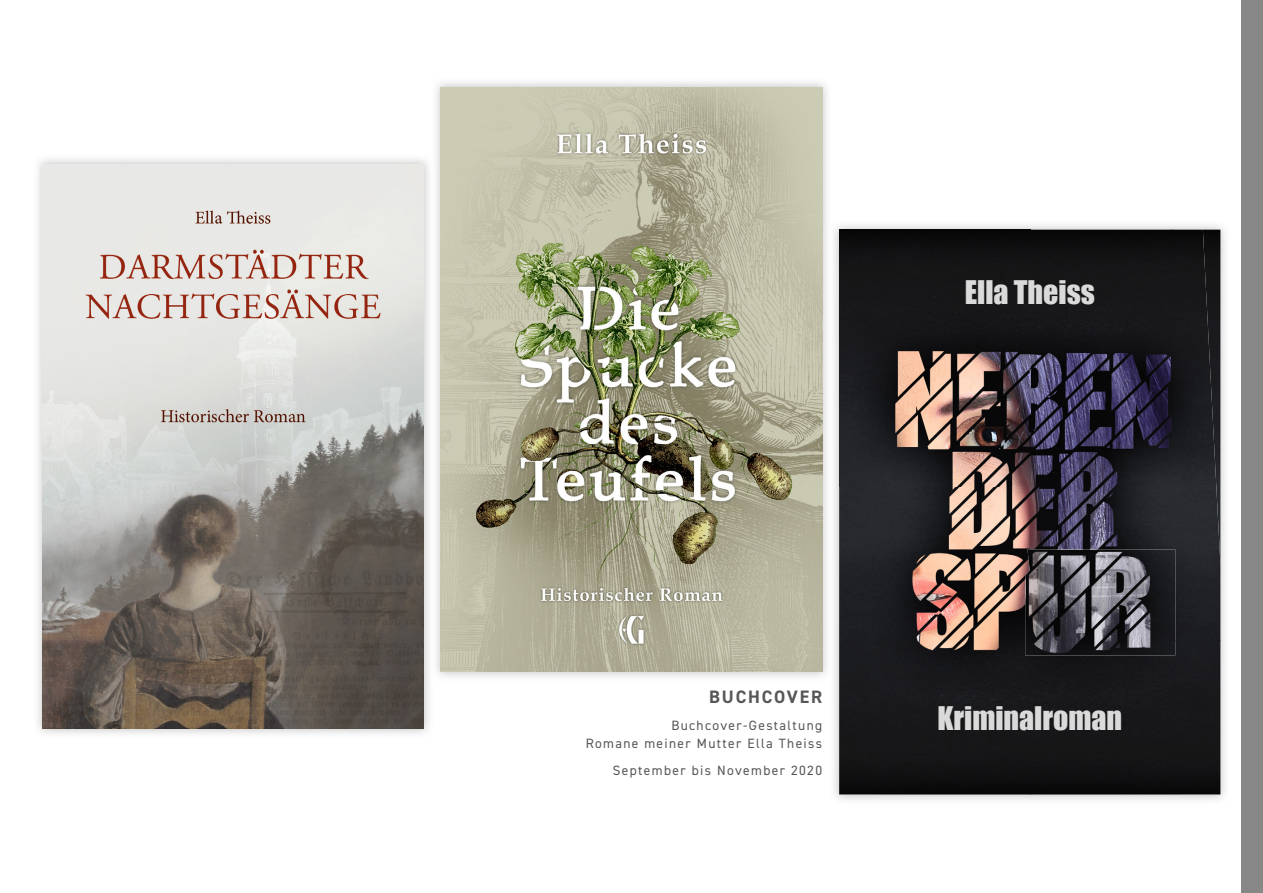
<style>
.page{position:relative;width:1263px;height:893px;background:#fff}
.page>*{position:absolute;margin:0;border:0;box-sizing:border-box;transform-origin:0 0}
.t1{font:29.85px "Impact";color:#dadada}
.t2{font:700 18px "DIN2014";letter-spacing:.1em;color:#575756}
.t3{font:13.5px/18px "DIN2014";letter-spacing:.1em;color:#575756;text-align:right}
</style>
<div class="page">
<img style="left:38px;top:159px;width:391px;height:575px">
<img style="left:43px;top:164px;width:381px;height:565px">
<img style="left:436px;top:82px;width:346px;height:348px">
<img style="left:782px;top:82px;width:45px;height:595px">
<img style="left:436px;top:430px;width:347px;height:247px">
<img style="left:441px;top:87px;width:381px;height:585px">
<img style="left:834px;top:225px;width:391px;height:48px">
<img style="left:1181px;top:273px;width:44px;height:527px">
<img style="left:879px;top:794px;width:302px;height:6px">
<img style="left:839px;top:230px;width:190px;height:564px">
<img style="left:1029px;top:641px;width:191px;height:153px">
<img style="left:1173px;top:230px;width:47px;height:411px">
<img style="left:1029px;top:230px;width:144px;height:319px">
<img style="left:1025px;top:549px;width:150px;height:106px">
<div style="left:1242px;top:0;width:21px;height:893px;background:#878787"></div>
<h1 class="t1" style="left:965px;top:269px;width:132px">Ella Theiss</h1>
<h2 class="t2" style="left:709px;top:685px;width:114px">BUCHCOVER</h2>
<p class="t3" style="left:586px;top:716px;width:238px">Buchcover-Gestaltung<br>Romane meiner Mutter Ella Theiss</p>
<p class="t3" style="left:613px;top:761px;width:211px">September bis November 2020</p>
<h1 class="t1" style="left:937px;top:695px;width:186px">Kriminalroman</h1>
</div>
